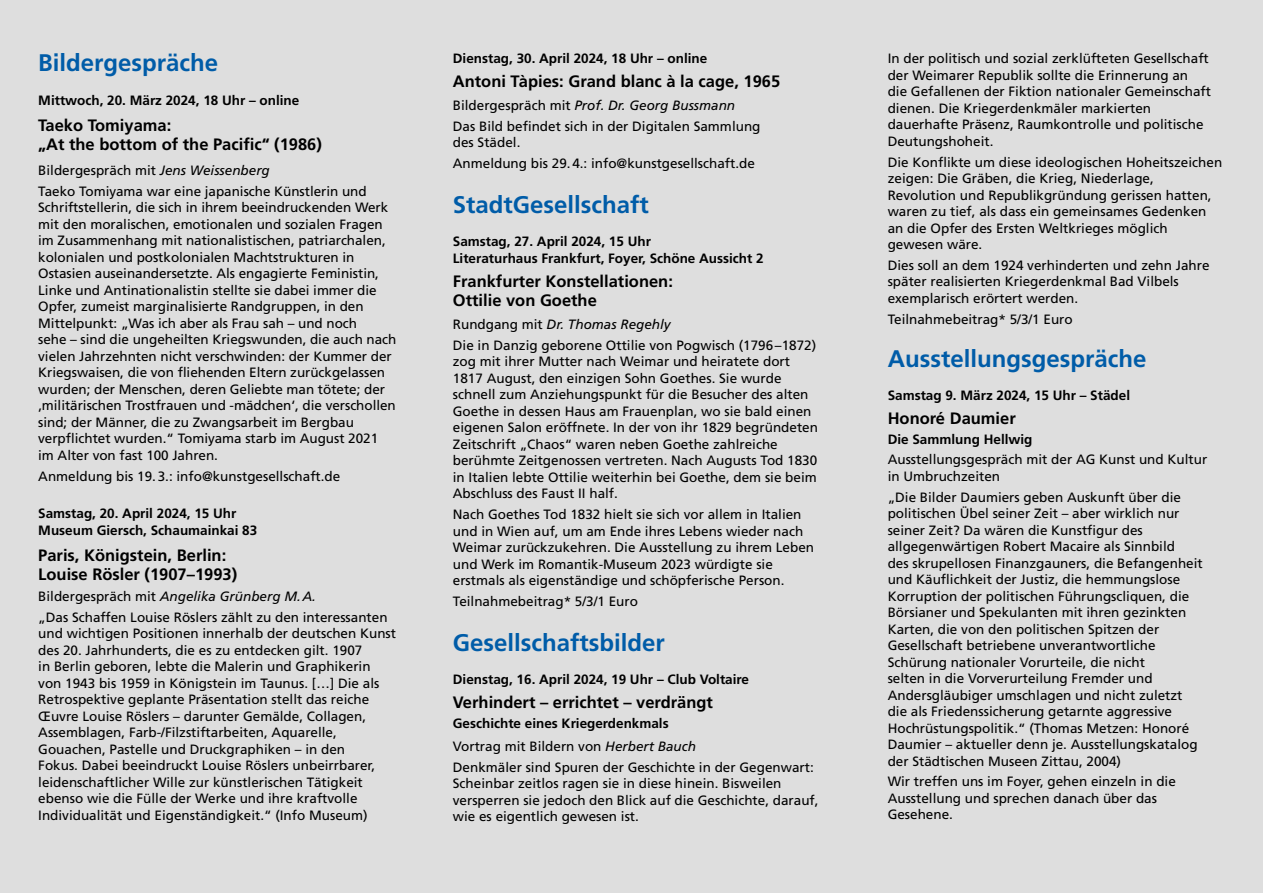
<style>
.page{position:relative;width:1263px;height:893px;background:#dedede}
.page>*{position:absolute;margin:0;border:0;box-sizing:border-box;transform-origin:0 0}
.t1{font:700 24px "Frutiger LT Std";color:#005ca8}
.t2{font:700 16.5px/19.5px "Frutiger LT Std";color:#000}
.t3{font:13.5px/16.5px "Frutiger LT Std";color:#000}
.t4{font:700 13.5px/16.5px "Frutiger LT Std";color:#000}
.s1{font-style:italic}
.s2{font-weight:400}
.s3{font-weight:400;font-style:italic}
</style>
<div class="page">
<h1 class="t1" style="left:38px;top:49px;width:182px">Bildergespräche</h1>
<p class="t4" style="left:38px;top:92px;width:263px">Mittwoch, 20. März 2024, 18 Uhr – online</p>
<p class="t2" style="left:38px;top:115px;width:285px">Taeko Tomiyama:<br>„At the bottom of the Pacific“ (1986)</p>
<p class="t3" style="left:38px;top:160px;width:330px;line-height:20.7px">Bildergespräch mit <span class="s1">Jens Weissenberg<br></span>Taeko Tomiyama war eine japanische Künstlerin und</p>
<p class="t3" style="left:38px;top:199px;width:360px">Schriftstellerin, die sich in ihrem beeindruckenden Werk mit den moralischen, emotionalen und sozialen Fragen im Zusammenhang mit nationalistischen, patriarchalen, kolonialen und postkolonialen Machtstrukturen in Ostasien auseinandersetzte. Als engagierte Feministin, Linke und Antinationalistin stellte sie dabei immer die Opfer, zumeist marginalisierte Randgruppen, in den Mittelpunkt: „Was ich aber als Frau sah – und noch<br>sehe – sind die ungeheilten Kriegswunden, die auch nach vielen Jahrzehnten nicht verschwinden: der Kummer der Kriegswaisen, die von fliehenden Eltern zurückgelassen wurden; der Menschen, deren Geliebte man tötete; der ‚militärischen Trostfrauen und -mädchen‘, die verschollen sind; der Männer, die zu Zwangsarbeit im Bergbau verpflichtet wurden.“ Tomiyama starb im August 2021 im Alter von fast 100 Jahren.</p>
<p class="t3" style="left:38px;top:468px;width:304px">Anmeldung bis 19.3.: info@kunstgesellschaft.de</p>
<p class="t4" style="left:38px;top:505px;width:221px">Samstag, 20. April 2024, 15 Uhr<br>Museum Giersch, Schaumainkai 83</p>
<p class="t2" style="left:38px;top:545px;width:200px">Paris, Königstein, Berlin:<br>Louise Rösler (1907–1993)</p>
<p class="t3" style="left:38px;top:586px;width:351px;line-height:20.7px">Bildergespräch mit <span class="s1">Angelika Grünberg M.A.<br></span>„Das Schaffen Louise Röslers zählt zu den interessanten</p>
<p class="t3" style="left:38px;top:625px;width:359px">und wichtigen Positionen innerhalb der deutschen Kunst des 20. Jahrhunderts, die es zu entdecken gilt. 1907<br>in Berlin geboren, lebte die Malerin und Graphikerin von 1943 bis 1959 in Königstein im Taunus. […] Die als Retrospektive geplante Präsentation stellt das reiche Œuvre Louise Röslers – darunter Gemälde, Collagen, Assemblagen, Farb-/Filzstiftarbeiten, Aquarelle, Gouachen, Pastelle und Druckgraphiken – in den<br>Fokus. Dabei beeindruckt Louise Röslers unbeirrbarer, leidenschaftlicher Wille zur künstlerischen Tätigkeit ebenso wie die Fülle der Werke und ihre kraftvolle Individualität und Eigenständigkeit.“ (Info Museum)</p>
<p class="t4" style="left:453px;top:50px;width:256px">Dienstag, 30. April 2024, 18 Uhr – online</p>
<p class="t2" style="left:453px;top:72px;width:329px">Antoni Tàpies: Grand blanc à la cage, 1965</p>
<p class="t3" style="left:453px;top:95px;width:309px;line-height:20.7px">Bildergespräch mit <span class="s1">Prof. Dr. Georg Bussmann<br></span>Das Bild befindet sich in der Digitalen Sammlung</p>
<p class="t3" style="left:453px;top:132px;width:304px;line-height:20.7px">des Städel.<br>Anmeldung bis 29.4.: info@kunstgesellschaft.de</p>
<h1 class="t1" style="left:453px;top:191px;width:198px">StadtGesellschaft</h1>
<p class="t4" style="left:453px;top:234px;width:312px">Samstag, 27. April 2024, 15 Uhr<br>Literaturhaus Frankfurt, Foyer, Schöne Aussicht 2</p>
<p class="t2" style="left:453px;top:271px;width:222px">Frankfurter Konstellationen:<br>Ottilie von Goethe</p>
<p class="t3" style="left:453px;top:314px;width:365px;line-height:20.7px">Rundgang mit <span class="s1">Dr. Thomas Regehly<br></span>Die in Danzig geborene Ottilie von Pogwisch (1796–1872)</p>
<p class="t3" style="left:453px;top:353px;width:367px">zog mit ihrer Mutter nach Weimar und heiratete dort 1817 August, den einzigen Sohn Goethes. Sie wurde schnell zum Anziehungspunkt für die Besucher des alten Goethe in dessen Haus am Frauenplan, wo sie bald einen eigenen Salon eröffnete. In der von ihr 1829 begründeten Zeitschrift „Chaos“ waren neben Goethe zahlreiche berühmte Zeitgenossen vertreten. Nach Augusts Tod 1830 in Italien lebte Ottilie weiterhin bei Goethe, dem sie beim Abschluss des Faust II half.</p>
<p class="t3" style="left:453px;top:506px;width:363px">Nach Goethes Tod 1832 hielt sie sich vor allem in Italien und in Wien auf, um am Ende ihres Lebens wieder nach Weimar zurückzukehren. Die Ausstellung zu ihrem Leben und Werk im Romantik-Museum 2023 würdigte sie erstmals als eigenständige und schöpferische Person.</p>
<p class="t3" style="left:453px;top:593px;width:187px">Teilnahmebeitrag* 5/3/1 Euro</p>
<h1 class="t1" style="left:453px;top:629px;width:214px">Gesellschaftsbilder</h1>
<p class="t4" style="left:453px;top:671px;width:298px">Dienstag, 16. April 2024, 19 Uhr – Club Voltaire</p>
<p class="t2" style="left:453px;top:693px;width:262px">Verhindert – errichtet – verdrängt</p>
<p class="t4" style="left:453px;top:712px;width:245px;line-height:23px">Geschichte eines Kriegerdenkmals<br><span class="s2">Vortrag mit Bildern von</span> <span class="s3">Herbert Bauch</span></p>
<p class="t3" style="left:453px;top:759px;width:367px">Denkmäler sind Spuren der Geschichte in der Gegenwart:<br>Scheinbar zeitlos ragen sie in diese hinein. Bisweilen versperren sie jedoch den Blick auf die Geschichte, darauf, wie es eigentlich gewesen ist.</p>
<p class="t3" style="left:888px;top:50px;width:325px">In der politisch und sozial zerklüfteten Gesellschaft der Weimarer Republik sollte die Erinnerung an<br>die Gefallenen der Fiktion nationaler Gemeinschaft dienen. Die Kriegerdenkmäler markierten dauerhafte Präsenz, Raumkontrolle und politische Deutungshoheit.</p>
<p class="t3" style="left:888px;top:154px;width:336px">Die Konflikte um diese ideologischen Hoheitszeichen zeigen: Die Gräben, die Krieg, Niederlage, Revolution und Republikgründung gerissen hatten, waren zu tief, als dass ein gemeinsames Gedenken an die Opfer des Ersten Weltkrieges möglich gewesen wäre.</p>
<p class="t3" style="left:888px;top:257px;width:323px">Dies soll an dem 1924 verhinderten und zehn Jahre später realisierten Kriegerdenkmal Bad Vilbels exemplarisch erörtert werden.</p>
<p class="t3" style="left:888px;top:311px;width:187px">Teilnahmebeitrag* 5/3/1 Euro</p>
<h1 class="t1" style="left:888px;top:344px;width:260px">Ausstellungsgespräche</h1>
<p class="t4" style="left:888px;top:387px;width:244px">Samstag 9. März 2024, 15 Uhr – Städel</p>
<p class="t2" style="left:888px;top:408px;width:130px">Honoré Daumier</p>
<p class="t4" style="left:888px;top:431px;width:146px">Die Sammlung Hellwig</p>
<p class="t3" style="left:888px;top:452px;width:321px">Ausstellungsgespräch mit der AG Kunst und Kultur in Umbruchzeiten</p>
<p class="t3" style="left:888px;top:489px;width:317px">„Die Bilder Daumiers geben Auskunft über die politischen Übel seiner Zeit – aber wirklich nur seiner Zeit? Da wären die Kunstfigur des allgegenwärtigen Robert Macaire als Sinnbild<br>des skrupellosen Finanzgauners, die Befangenheit und Käuflichkeit der Justiz, die hemmungslose Korruption der politischen Führungscliquen, die Börsianer und Spekulanten mit ihren gezinkten Karten, die von den politischen Spitzen der Gesellschaft betriebene unverantwortliche Schürung nationaler Vorurteile, die nicht<br>selten in die Vorverurteilung Fremder und Andersgläubiger umschlagen und nicht zuletzt die als Friedenssicherung getarnte aggressive Hochrüstungspolitik.“ (Thomas Metzen: Honoré Daumier – aktueller denn je. Ausstellungskatalog der Städtischen Museen Zittau, 2004)</p>
<p class="t3" style="left:888px;top:773px;width:290px">Wir treffen uns im Foyer, gehen einzeln in die<br>Ausstellung und sprechen danach über das<br>Gesehene.</p>
</div>
